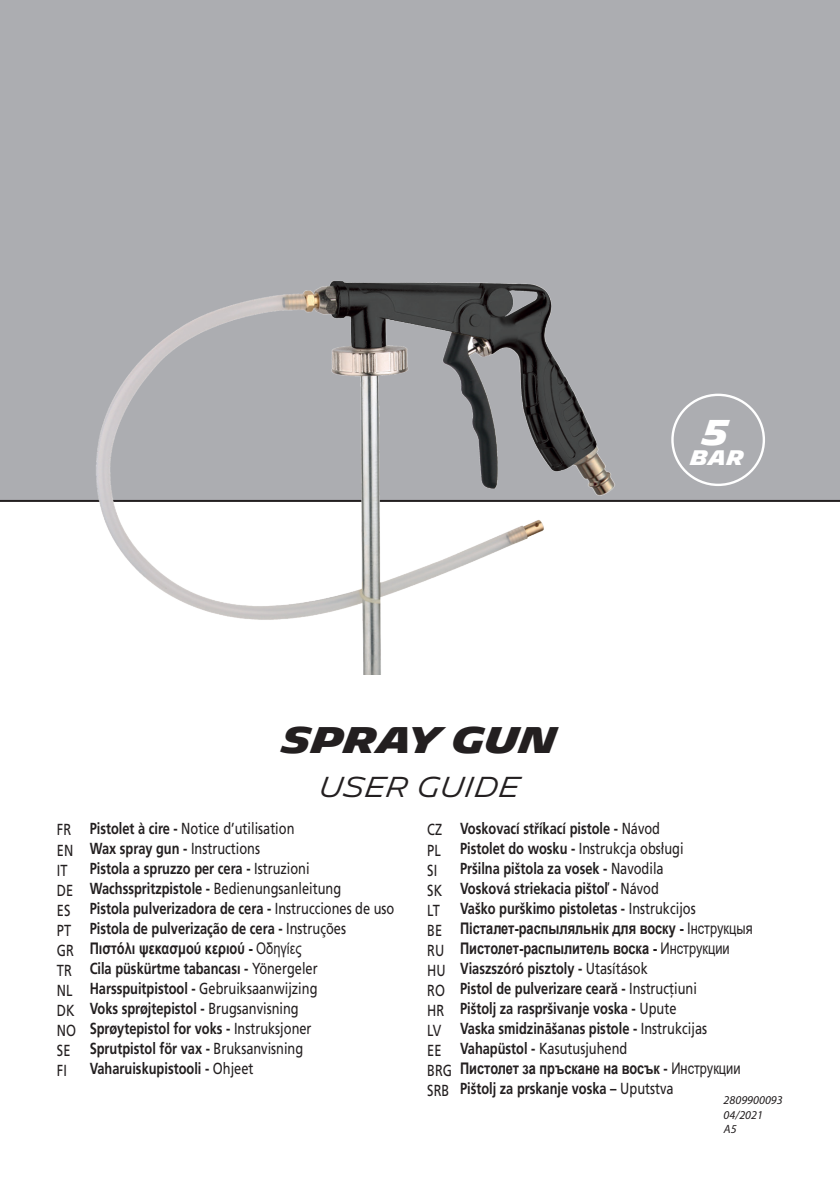
<style>
.page{position:relative;width:840px;height:1191px;background:#fff}
.page>*{position:absolute;margin:0;border:0;box-sizing:border-box;transform-origin:0 0}
.t1{font:700 36px "Michelin";color:#231f20}
.t2{font:700 34.8px "Michelin";color:#fff;scale:.91 1}
.t3{font:300 28px "Michelin";color:#231f20}
.t4{font:700 20.4px "Michelin";color:#fff;scale:.91 1}
.t5{font:700 16px/20px "Frutiger LT Pro";color:#231f20;scale:.8 1}
.t6{font:700 16px/20px "Arial";color:#231f20;scale:.8 1}
.t7{font:16px/20px "Frutiger LT Pro";color:#231f20;scale:.8 1}
.t8{font:italic 12px/14.4px "Myriad Pro";color:#231f20}
.s1{font-weight:400}
.s2{font-family:"Frutiger LT Pro"}
</style>
<div class="page">
<div style="left:0;top:0;width:839px;height:502px;background:#acadb1"></div>
<img style="left:92px;top:269px;width:529px;height:406px">
<div style="left:671px;top:394px;width:93px;height:92px;border:2px solid #fff;border-radius:50%"></div>
<h1 class="t1" style="left:282px;top:719px;width:276px">SPRAY GUN</h1>
<h3 class="t3" style="left:319px;top:771px;width:202px">USER GUIDE</h3>
<h2 class="t2" style="left:702px;top:412px;width:29px">5</h2>
<p class="t4" style="left:690px;top:446px;width:60px">BAR</p>
<p class="t5" style="left:90px;top:819px;width:382px">Pistolet à cire - <span class="s1">Notice d’utilisation<br></span>Wax spray gun - <span class="s1">Instructions<br></span>Pistola a spruzzo per cera - <span class="s1">Istruzioni </span>Wachsspritzpistole - <span class="s1">Bedienungsanleitung<br></span>Pistola pulverizadora de cera - <span class="s1">Instrucciones de uso </span>Pistola de pulverização de cera - <span class="s1">Instruções</span></p>
<p class="t6" style="left:90px;top:939px;width:266px">Πιστόλι ψεκασμού κεριού - <span class="s1">Οδηγίες</span></p>
<p class="t5" style="left:90px;top:959px;width:286px">Cila püskürtme tabancası - <span class="s1">Yönergeler </span>Harsspuitpistool - <span class="s1">Gebruiksaanwijzing </span>Voks sprøjtepistol - <span class="s1">Brugsanvisning </span>Sprøytepistol for voks - <span class="s1">Instruksjoner </span>Sprutpistol för vax - <span class="s1">Bruksanvisning </span>Vaharuiskupistooli - <span class="s1">Ohjeet</span></p>
<p class="t7" style="left:57px;top:820px;width:26px">FR<br>EN<br>IT<br>DE<br>ES<br>PT<br>GR<br>TR<br>NL<br>DK<br>NO<br>SE<br>FI</p>
<p class="t7" style="left:427px;top:820px;width:33px">CZ<br>PL<br>SI<br>SK<br>LT<br>BE<br>RU<br>HU<br>RO<br>HR<br>LV<br>EE<br>BRG<br>SRB</p>
<p class="t5" style="left:460px;top:819px;width:296px">Voskovací stříkací pistole - <span class="s1">Návod </span>Pistolet do wosku - <span class="s1">Instrukcja obsługi </span>Pršilna pištola za vosek - <span class="s1">Navodila </span>Vosková striekacia pištoľ - <span class="s1">Návod </span>Vaško purškimo pistoletas - <span class="s1">Instrukcijos</span></p>
<p class="t6" style="left:460px;top:919px;width:367px">Пісталет-распыляльнік для воску - <span class="s1">Інструкцыя<br></span>Пистолет-распылитель воска - <span class="s1">Инструкции</span></p>
<p class="t5" style="left:460px;top:959px;width:310px">Viaszszóró pisztoly - <span class="s1">Utasítások<br></span>Pistol de pulverizare ceară - <span class="s1">Instrucțiuni </span>Pištolj za raspršivanje voska - <span class="s1">Upute </span>Vaska smidzināšanas pistole - <span class="s1">Instrukcijas </span>Vahapüstol - <span class="s1">Kasutusjuhend</span></p>
<p class="t6" style="left:460px;top:1059px;width:352px">Пистолет за пръскане на восък <span class="s2">-</span> <span class="s1">Инструкции</span></p>
<p class="t5" style="left:460px;top:1079px;width:268px">Pištolj za prskanje voska – <span class="s1">Uputstva</span></p>
<p class="t8" style="left:723px;top:1092px;width:61px">2809900093<br>04/2021<br>A5</p>
</div>
